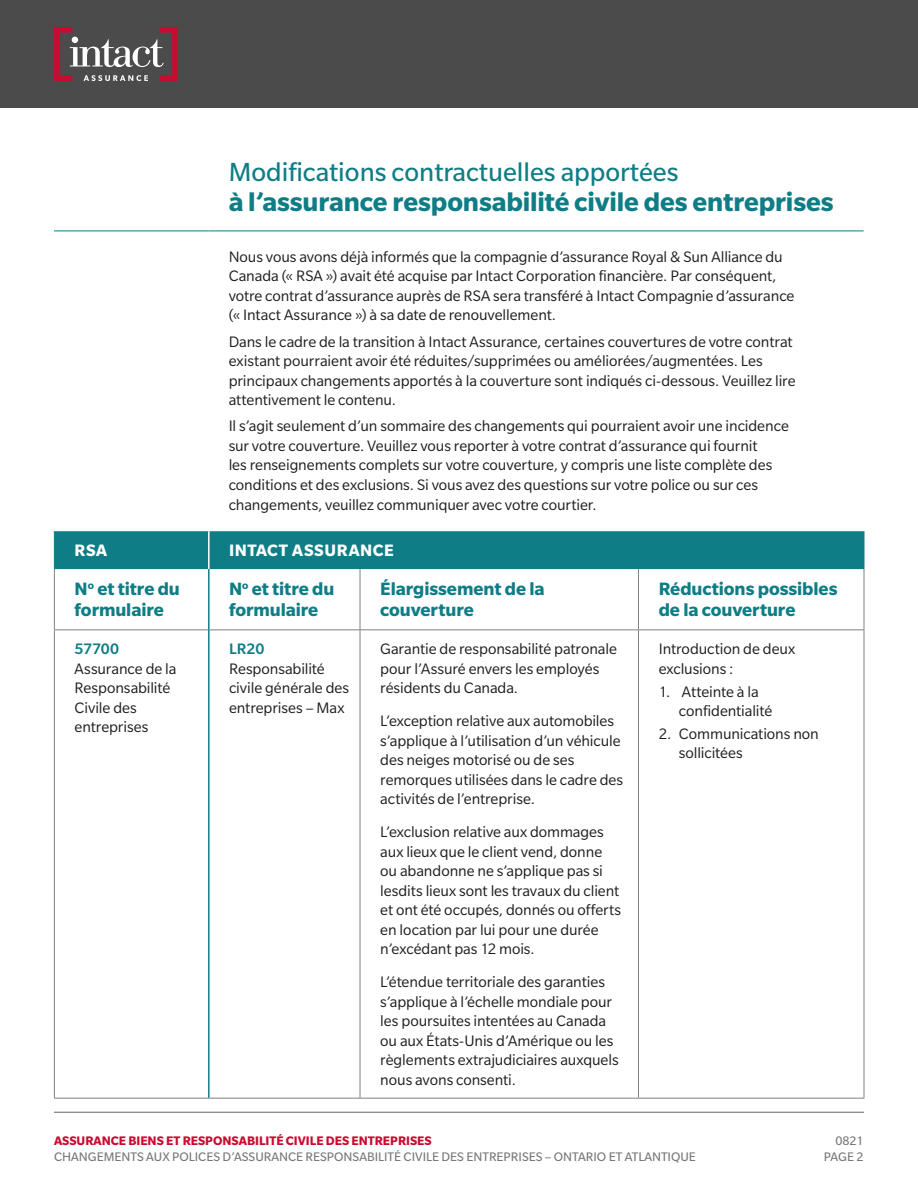
<style>
.page{position:relative;width:918px;height:1188px;background:#fff}
.page>*{position:absolute;margin:0;border:0;box-sizing:border-box;transform-origin:0 0}
.Display{font:700 28.5px "Slate Std";letter-spacing:-.005em;color:#0f7d85}
.t1{font:28.5px "Slate Std";color:#0f7d85}
.t2{font:700 19.5px/21px "Slate Std";letter-spacing:-.005em;color:#0f7d85}
.t3{font:700 18px "Slate Std";letter-spacing:.03em;color:#fff}
.Body{font:16.5px/19.5px "Slate Std";letter-spacing:-.005em;color:#1e1e1e}
.Body__Table{font:16.5px/19.5px "Slate Std";letter-spacing:-.005em;color:#1e1e1e}
.Body_-_Numbers__Tabl{font:16.5px/19.5px "Slate Std";letter-spacing:-.005em;color:#1e1e1e}
.t4{font:13.5px/16.2px "Slate Std";color:#787878;text-align:right}
.t5{font:700 13.5px "Slate Std";color:#c60c30}
.s1{font-weight:500;color:#0f7d85}
</style>
<div class="page">
<div style="left:0;top:0;width:918px;height:108px;background:#4b4b4b"></div>
<hr style="left:54px;top:1112px;width:810px;height:1px;background:#666">
<svg style="left:54px;top:27px;width:124px;height:54px"></svg>
<div style="left:55px;top:531px;width:809px;height:38px;background:#0f7d85"></div>
<hr style="left:208px;top:531px;width:2px;height:38px;background:#fff">
<hr style="left:360px;top:569px;width:1px;height:60px;background:#808080">
<hr style="left:638px;top:569px;width:1px;height:60px;background:#808080">
<hr style="left:864px;top:569px;width:1px;height:60px;background:#808080">
<hr style="left:210px;top:629px;width:150px;height:1px;background:#808080">
<hr style="left:360px;top:629px;width:278px;height:1px;background:#808080">
<hr style="left:360px;top:630px;width:1px;height:468px;background:#808080">
<hr style="left:638px;top:629px;width:226px;height:1px;background:#808080">
<hr style="left:638px;top:630px;width:1px;height:468px;background:#808080">
<hr style="left:864px;top:630px;width:1px;height:468px;background:#808080">
<hr style="left:209px;top:1098px;width:151px;height:1px;background:#808080">
<hr style="left:360px;top:1098px;width:278px;height:1px;background:#808080">
<hr style="left:638px;top:1098px;width:226px;height:1px;background:#808080">
<hr style="left:54px;top:569px;width:1px;height:60px;background:#808080">
<hr style="left:54px;top:629px;width:154px;height:1px;background:#808080">
<hr style="left:54px;top:630px;width:1px;height:468px;background:#808080">
<hr style="left:54px;top:1098px;width:155px;height:1px;background:#808080">
<hr style="left:54px;top:531px;width:1px;height:38px;background:#0f7d85">
<hr style="left:864px;top:531px;width:1px;height:38px;background:#0f7d85">
<hr style="left:208px;top:569px;width:2px;height:61px;background:#0f7d85">
<hr style="left:208px;top:630px;width:2px;height:468px;background:#0f7d85">
<hr style="left:54px;top:231px;width:154px;height:1px;background:#0f7d85">
<hr style="left:208px;top:231px;width:656px;height:1px;background:#0f7d85">
<p class="t1" style="left:229px;top:157px;width:451px">Modifications contractuelles apportées</p>
<p class="Display" style="left:229px;top:186px;width:606px">à l’assurance responsabilité civile des entreprises</p>
<p class="Body" style="left:229px;top:247px;width:567px">Nous vous avons déjà informés que la compagnie d’assurance Royal &amp; Sun Alliance du Canada (« RSA ») avait été acquise par Intact Corporation financière. Par conséquent, votre contrat d’assurance auprès de RSA sera transféré à Intact Compagnie d’assurance (« Intact Assurance ») à sa date de renouvellement.</p>
<p class="Body" style="left:229px;top:332px;width:568px">Dans le cadre de la transition à Intact Assurance, certaines couvertures de votre contrat existant pourraient avoir été réduites/supprimées ou améliorées/augmentées. Les principaux changements apportés à la couverture sont indiqués ci-dessous. Veuillez lire attentivement le contenu.</p>
<p class="Body" style="left:229px;top:416px;width:562px">Il s’agit seulement d’un sommaire des changements qui pourraient avoir une incidence sur votre couverture. Veuillez vous reporter à votre contrat d’assurance qui fournit<br>les renseignements complets sur votre couverture, y compris une liste complète des conditions et des exclusions. Si vous avez des questions sur votre police ou sur ces changements, veuillez communiquer avec votre courtier.</p>
<h1 class="t3" style="left:75px;top:541px;width:34px">RSA</h1>
<h1 class="t3" style="left:229px;top:541px;width:166px">INTACT ASSURANCE</h1>
<h2 class="t2" style="left:75px;top:578px;width:107px">N<sup>o</sup> et titre du formulaire</h2>
<h2 class="t2" style="left:229px;top:578px;width:107px">N<sup>o</sup> et titre du formulaire</h2>
<h2 class="t2" style="left:380px;top:578px;width:166px">Élargissement de la couverture</h2>
<h2 class="t2" style="left:659px;top:578px;width:180px">Réductions possibles de la couverture</h2>
<p class="Body__Table" style="left:75px;top:639px;width:103px"><span class="s1">57700<br></span>Assurance de la<br>Responsabilité<br>Civile des entreprises</p>
<p class="Body__Table" style="left:229px;top:639px;width:122px"><span class="s1">LR20<br></span>Responsabilité civile générale des entreprises – Max</p>
<p class="Body__Table" style="left:380px;top:639px;width:238px">Garantie de responsabilité patronale pour l’Assuré envers les employés résidents du Canada.</p>
<p class="Body_-_Numbers__Tabl" style="left:659px;top:639px;width:138px">Introduction de deux exclusions :</p>
<p class="Body" style="left:679px;top:681px;width:95px;text-indent:-20px">1. Atteinte à la confidentialité</p>
<p class="Body" style="left:679px;top:724px;width:141px;text-indent:-20px">2. Communications non sollicitées</p>
<p class="Body__Table" style="left:380px;top:711px;width:244px">L’exception relative aux automobiles s’applique à l’utilisation d’un véhicule des neiges motorisé ou de ses remorques utilisées dans le cadre des activités de l’entreprise.</p>
<p class="Body__Table" style="left:380px;top:822px;width:242px">L’exclusion relative aux dommages aux lieux que le client vend, donne ou abandonne ne s’applique pas si lesdits lieux sont les travaux du client et ont été occupés, donnés ou offerts en location par lui pour une durée n’excédant pas 12 mois.</p>
<p class="Body__Table" style="left:380px;top:972px;width:240px">L’étendue territoriale des garanties s’applique à l’échelle mondiale pour les poursuites intentées au Canada ou aux États-Unis d’Amérique ou les règlements extrajudiciaires auxquels nous avons consenti.</p>
<p class="t5" style="left:54px;top:1133px;width:379px">ASSURANCE BIENS ET RESPONSABILITÉ CIVILE DES ENTREPRISES</p>
<p class="t4" style="left:54px;top:1149px;width:643px">CHANGEMENTS AUX POLICES D’ASSURANCE RESPONSABILITÉ CIVILE DES ENTREPRISES – ONTARIO ET ATLANTIQUE</p>
<p class="t4" style="left:824px;top:1132px;width:41px">0821<br>PAGE 2</p>
</div>
